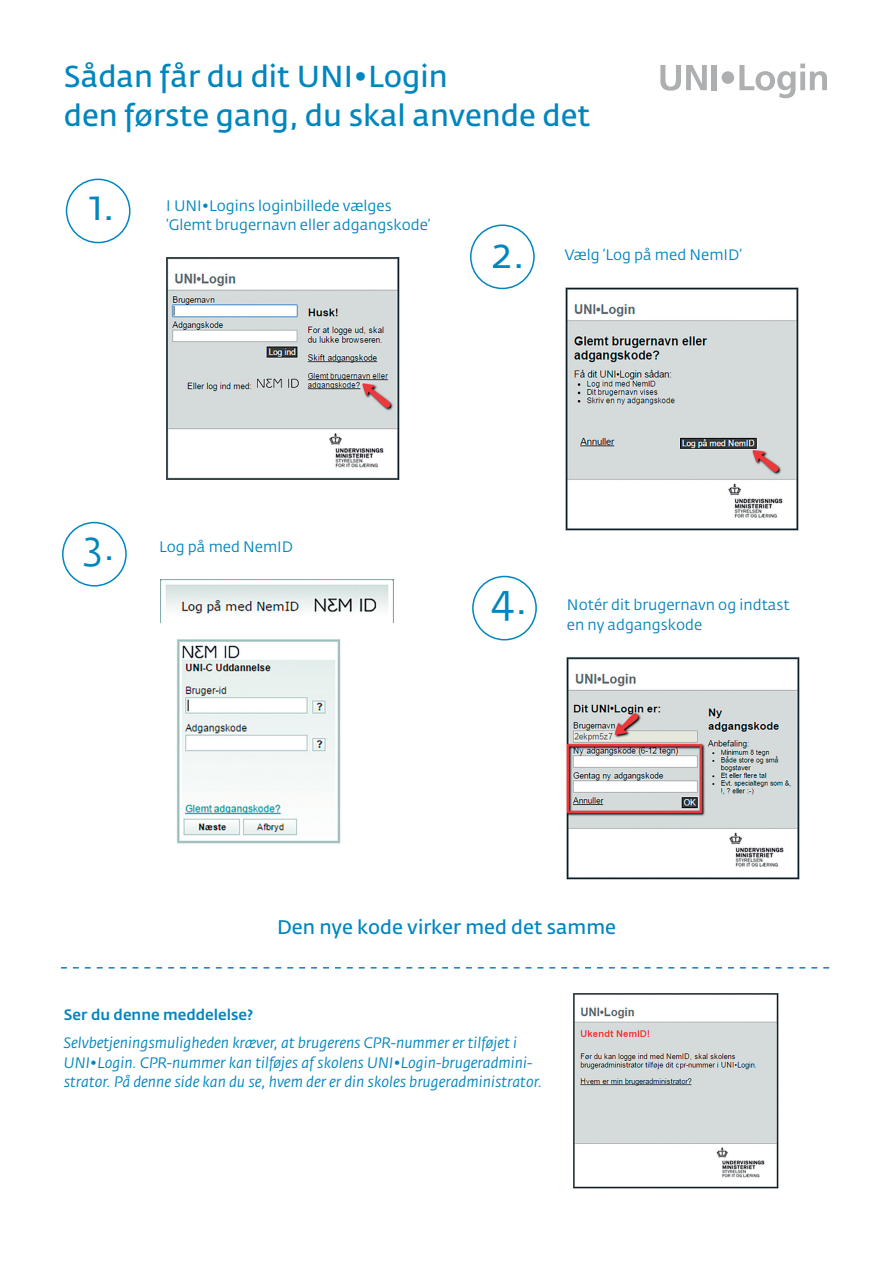
<style>
.page{position:relative;width:893px;height:1263px;background:#fff}
.page>*{position:absolute;margin:0;border:0;box-sizing:border-box;transform-origin:0 0}
.t1{font:42px "Fedra Sans Std";color:#0086be}
.t2{font:40.5px "Fedra Sans Std";color:#0086be}
.t3{font:600 30px/39px "Fedra Sans Std";color:#0086be}
.t4{font:600 19.5px "Fedra Sans Std";color:#0086be}
.t5{font:italic 15px/19.5px "Fedra Sans Std";color:#0086be}
.t6{font:15px/19.5px "Fedra Sans Std";color:#0086be}
.t7{font:500 15px "Fedra Sans Std";color:#0086be}
</style>
<div class="page">
<div style="left:66px;top:179px;width:65px;height:64px;border:2px solid #0086be;border-radius:50%"></div>
<div style="left:470px;top:224px;width:65px;height:65px;border:2px solid #0086be;border-radius:50%"></div>
<div style="left:62px;top:522px;width:65px;height:64px;border:2px solid #0086be;border-radius:50%"></div>
<div style="left:472px;top:576px;width:65px;height:64px;border:2px solid #0086be;border-radius:50%"></div>
<img style="left:166px;top:258px;width:233px;height:221px">
<img style="left:565px;top:288px;width:233px;height:242px">
<img style="left:161px;top:580px;width:233px;height:264px">
<img style="left:567px;top:657px;width:233px;height:222px">
<img style="left:573px;top:993px;width:205px;height:195px">
<svg style="left:61px;top:967px;width:768px;height:1px"></svg>
<svg style="left:660px;top:65px;width:47px;height:26px"></svg>
<div style="left:712px;top:65px;width:5px;height:25px;background:#adafb1"></div>
<div style="left:722px;top:71px;width:12px;height:13px;background:#adafb1;border-radius:50%"></div>
<svg style="left:739px;top:64px;width:88px;height:34px"></svg>
<h3 class="t3" style="left:64px;top:57px;width:528px">Sådan får du dit UNI•Login<br>den første gang, du skal anvende det</h3>
<h1 class="t1" style="left:89px;top:180px;width:28px">1.</h1>
<p class="t6" style="left:166px;top:196px;width:266px">I UNI•Logins loginbillede vælges ’Glemt brugernavn eller adgangskode’</p>
<h1 class="t1" style="left:491px;top:228px;width:35px">2.</h1>
<p class="t6" style="left:565px;top:245px;width:179px">Vælg ’Log på med NemID’</p>
<h2 class="t2" style="left:83px;top:522px;width:34px">3.</h2>
<p class="t6" style="left:159px;top:537px;width:135px">Log på med NemID</p>
<h1 class="t1" style="left:491px;top:574px;width:38px">4.</h1>
<p class="t6" style="left:567px;top:595px;width:224px">Notér dit brugernavn og indtast en ny adgangskode</p>
<h3 class="t4" style="left:277px;top:915px;width:340px">Den nye kode virker med det samme</h3>
<p class="t7" style="left:64px;top:1005px;width:191px">Ser du denne meddelelse?</p>
<p class="t5" style="left:64px;top:1033px;width:480px">Selvbetjeningsmuligheden kræver, at brugerens CPR-nummer er tilføjet i<br>UNI•Login. CPR-nummer kan tilføjes af skolens UNI•Login-brugeradmini&shy;strator. På denne side kan du se, hvem der er din skoles brugeradministrator.</p>
</div>
